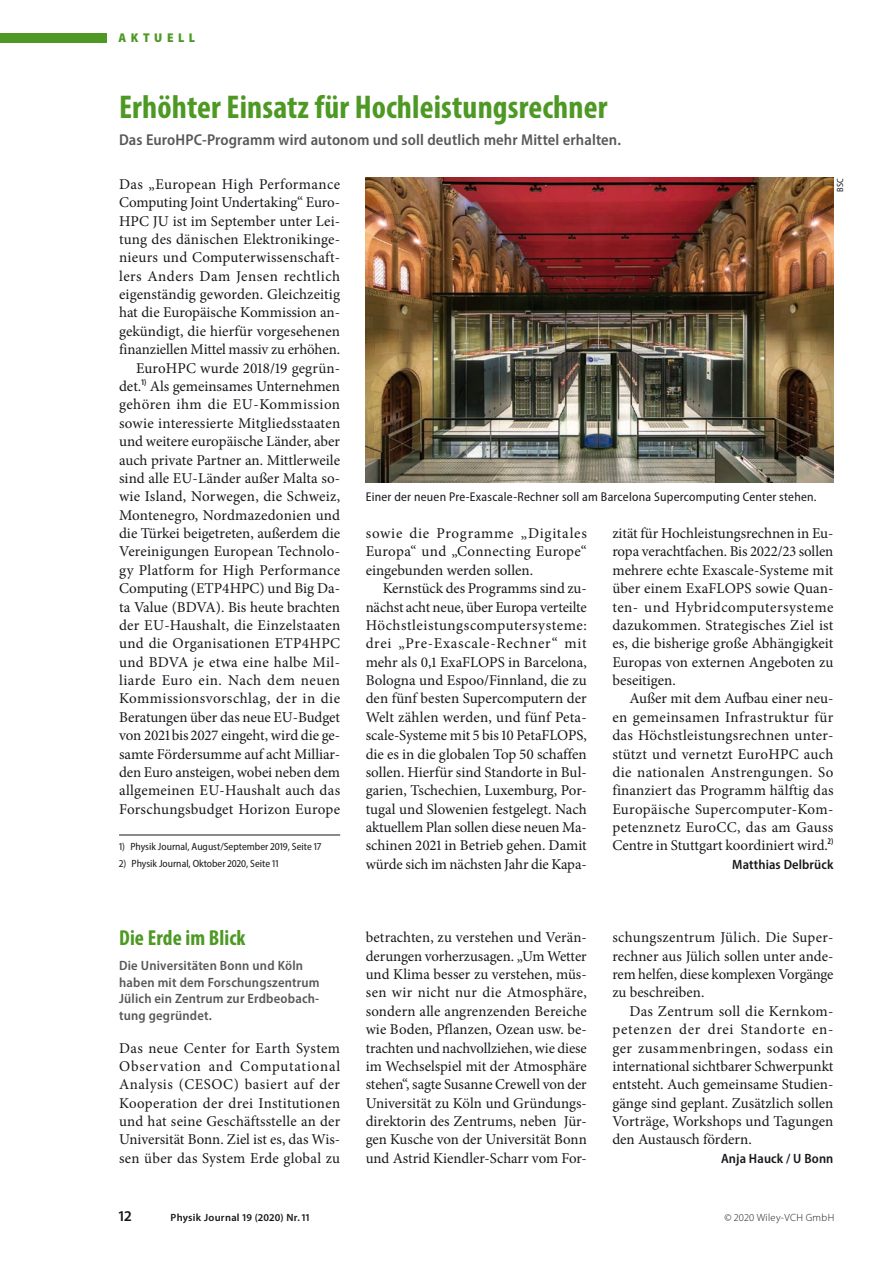
<style>
.page{position:relative;width:893px;height:1263px;background:#fff}
.page>*{position:absolute;margin:0;border:0;box-sizing:border-box;transform-origin:0 0}
.Ü_22_Autor_hinten{font:700 condensed 33px "Myriad Pro";letter-spacing:.005em;color:#4d9924}
.Ü_AKt_HT_Bücher_DPG{font:700 condensed 21.75px "Myriad Pro";letter-spacing:.005em;color:#4d9924}
.Subhead_Akt_DPG_gros{font:600 semi-condensed 15.75px "Myriad Pro";letter-spacing:.01em;color:#58585a}
.GT{font:15px/18.3px "Minion Pro";color:#1a171c;text-align:justify}
.GTO{font:15px/18.3px "Minion Pro";letter-spacing:-.005em;color:#1a171c;text-align:justify}
.t1{font:600 15px "Myriad Pro";color:#1a171c}
.Subhead_Akt_HT_DPG_k{font:600 semi-condensed 13.5px/16.5px "Myriad Pro";letter-spacing:.015em;color:#58585a}
.Autor__HT_Akt_DPG_Lb{font:600 semi-condensed 13.5px "Myriad Pro";letter-spacing:.01em;color:#1a171c}
.BU_schwarz{font:semi-condensed 12.75px "Myriad Pro";letter-spacing:.02em;color:#1a171c}
.t2{font:900 semi-condensed 12.75px "Myriad Pro";letter-spacing:.36em;color:#4d9924}
.FN__mit_Linie{font:semi-condensed 10.5px "Myriad Pro";color:#1a171c}
.FN__ohne_Linie{font:semi-condensed 10.5px "Myriad Pro";color:#1a171c}
.t3{font:600 10.5px "Myriad Pro";letter-spacing:.03em;color:#1a171c}
.t4{font:300 10.5px "Myriad Pro";letter-spacing:.03em;color:#1a171c}
.Bild_Quelle_schwarz{font:semi-condensed 9px "Myriad Pro";color:#1a171c}
</style>
<div class="page">
<div style="left:0;top:33px;width:106px;height:9px;background:#4d9924"></div>
<hr style="left:119px;top:835px;width:221px;height:1px;background:#1a171c">
<img style="left:366px;top:177px;width:467px;height:306px">
<p class="t2" style="left:118px;top:30px;width:78px">Aktuell</p>
<p class="Ü_22_Autor_hinten" style="left:119px;top:87px;width:490px">Erhöhter Einsatz für Hochleistungsrechner</p>
<p class="Subhead_Akt_DPG_gros" style="left:119px;top:129px;width:503px">Das EuroHPC-Programm wird autonom und soll deutlich mehr Mittel erhalten.</p>
<p class="GTO" style="left:119px;top:175px;width:223px">Das „European High Performance Computing Joint Undertaking“ Euro-HPC JU ist im September unter Lei&shy;tung des dänischen Elektronikinge&shy;nieurs und Computerwissenschaft&shy;lers Anders Dam Jensen rechtlich eigenständig geworden. Gleichzeitig hat die Europäische Kommission an&shy;gekündigt, die hierfür vorgesehenen finanziellen Mittel massiv zu erhöhen.</p>
<p class="GT" style="left:119px;top:359px;width:223px;text-indent:17px">EuroHPC wurde 2018/19 gegrün&shy;det.<sup>1)</sup> Als gemeinsames Unternehmen gehören ihm die EU-Kommission sowie interessierte Mitgliedsstaaten und weitere europäische Länder, aber auch private Partner an. Mittlerweile sind alle EU-Länder außer Malta so&shy;wie Island, Norwegen, die Schweiz, Montenegro, Nordmazedonien und die Türkei beigetreten, außerdem die Vereinigungen European Technolo&shy;gy Platform for High Performance Computing (ETP4HPC) und Big Da&shy;ta Value (BDVA). Bis heute brachten der EU-Haushalt, die Einzelstaaten und die Organisationen ETP4HPC und BDVA je etwa eine halbe Mil&shy;liarde Euro ein. Nach dem neuen Kommissionsvorschlag, der in die Beratungen über das neue EU-Budget von 2021bis 2027 eingeht, wird die ge&shy;samte Fördersumme auf acht Milliar&shy;den Euro ansteigen, wobei neben dem allgemeinen EU-Haushalt auch das Forschungsbudget Horizon Europe</p>
<p class="FN__mit_Linie" style="left:119px;top:840px;width:203px">1) Physik Journal, August/September 2019, Seite 17</p>
<p class="FN__ohne_Linie" style="left:119px;top:857px;width:161px">2) Physik Journal, Oktober 2020, Seite 11</p>
<p class="Ü_AKt_HT_Bücher_DPG" style="left:119px;top:924px;width:128px">Die Erde im Blick</p>
<p class="Subhead_Akt_HT_DPG_k" style="left:119px;top:957px;width:202px">Die Universitäten Bonn und Köln haben mit dem Forschungszentrum<br>Jülich ein Zentrum zur Erdbeobach&shy;tung gegründet.</p>
<p class="GTO" style="left:119px;top:1039px;width:223px">Das neue Center for Earth System Observation and Computational Analysis (CESOC) basiert auf der Kooperation der drei Institutionen und hat seine Geschäftsstelle an der Universität Bonn. Ziel ist es, das Wis&shy;sen über das System Erde global zu</p>
<p class="Bild_Quelle_schwarz" style="left:835px;top:192px;width:15px;rotate:-90deg">BSC</p>
<p class="BU_schwarz" style="left:366px;top:489px;width:452px">Einer der neuen Pre-Exascale-Rechner soll am Barcelona Supercomputing Center stehen.</p>
<p class="GT" style="left:366px;top:524px;width:223px">sowie die Programme „Digitales Europa“ und „Connecting Europe“ eingebunden werden sollen.</p>
<p class="GT" style="left:366px;top:579px;width:223px;text-indent:17px">Kernstück des Programms sind zu&shy;nächst acht neue, über Europa verteilte Höchstleistungscomputersysteme: drei „Pre-Exascale-Rechner“ mit mehr als 0,1 ExaFLOPS in Barcelona, Bologna und Espoo/Finnland, die zu den fünf besten Supercomputern der Welt zählen werden, und fünf Peta&shy;scale-Systeme mit 5 bis 10 PetaFLOPS, die es in die globalen Top 50 schaffen sollen. Hierfür sind Standorte in Bul&shy;garien, Tschechien, Luxemburg, Por&shy;tugal und Slowenien festgelegt. Nach aktuellem Plan sollen diese neuen Ma&shy;schinen 2021 in Betrieb gehen. Damit würde sich im nächsten Jahr die Kapa-</p>
<p class="GT" style="left:612px;top:524px;width:223px">zität für Hochleistungsrechnen in Eu&shy;ropa verachtfachen. Bis 2022/23 sollen mehrere echte Exascale-Systeme mit über einem ExaFLOPS sowie Quan&shy;ten- und Hybridcomputersysteme dazukommen. Strategisches Ziel ist es, die bisherige große Abhängigkeit Europas von externen Angeboten zu beseitigen.</p>
<p class="GT" style="left:612px;top:689px;width:223px;text-indent:17px">Außer mit dem Aufbau einer neu&shy;en gemeinsamen Infrastruktur für das Höchstleistungsrechnen unter&shy;stützt und vernetzt EuroHPC auch die nationalen Anstrengungen. So finanziert das Programm hälftig das Europäische Supercomputer-Kom&shy;petenznetz EuroCC, das am Gauss Centre in Stuttgart koordiniert wird.<sup>2)</sup></p>
<p class="Autor__HT_Akt_DPG_Lb" style="left:732px;top:856px;width:103px">Matthias Delbrück</p>
<p class="GTO" style="left:366px;top:928px;width:223px">betrachten, zu verstehen und Verän&shy;derungen vorherzusagen. „Um Wetter und Klima besser zu verstehen, müs&shy;sen wir nicht nur die Atmosphäre, sondern alle angrenzenden Bereiche wie Boden, Pflanzen, Ozean usw. be&shy;trachten und nachvollziehen, wie diese im Wechselspiel mit der Atmosphäre stehen“, sagte Susanne Crewell von der Universität zu Köln und Gründungs&shy;direktorin des Zentrums, neben Jür&shy;gen Kusche von der Universität Bonn und Astrid Kiendler-Scharr vom For-</p>
<p class="GTO" style="left:612px;top:928px;width:223px">schungszentrum Jülich. Die Super&shy;rechner aus Jülich sollen unter ande&shy;rem helfen, diese komplexen Vorgänge zu beschreiben.</p>
<p class="GT" style="left:612px;top:1002px;width:223px;text-indent:17px">Das Zentrum soll die Kernkom&shy;petenzen der drei Standorte en&shy;ger zusammenbringen, sodass ein international sichtbarer Schwerpunkt entsteht. Auch gemeinsame Studien&shy;gänge sind geplant. Zusätzlich sollen Vorträge, Workshops und Tagungen den Austausch fördern.</p>
<p class="Autor__HT_Akt_DPG_Lb" style="left:721px;top:1150px;width:114px">Anja Hauck / U Bonn</p>
<p class="t1" style="left:119px;top:1206px;width:14px">12</p>
<p class="t3" style="left:171px;top:1211px;width:141px">Physik Journal 19 (2020) Nr. 11</p>
<p class="t4" style="left:724px;top:1211px;width:111px">© 2020 Wiley-VCH GmbH</p>
</div>
